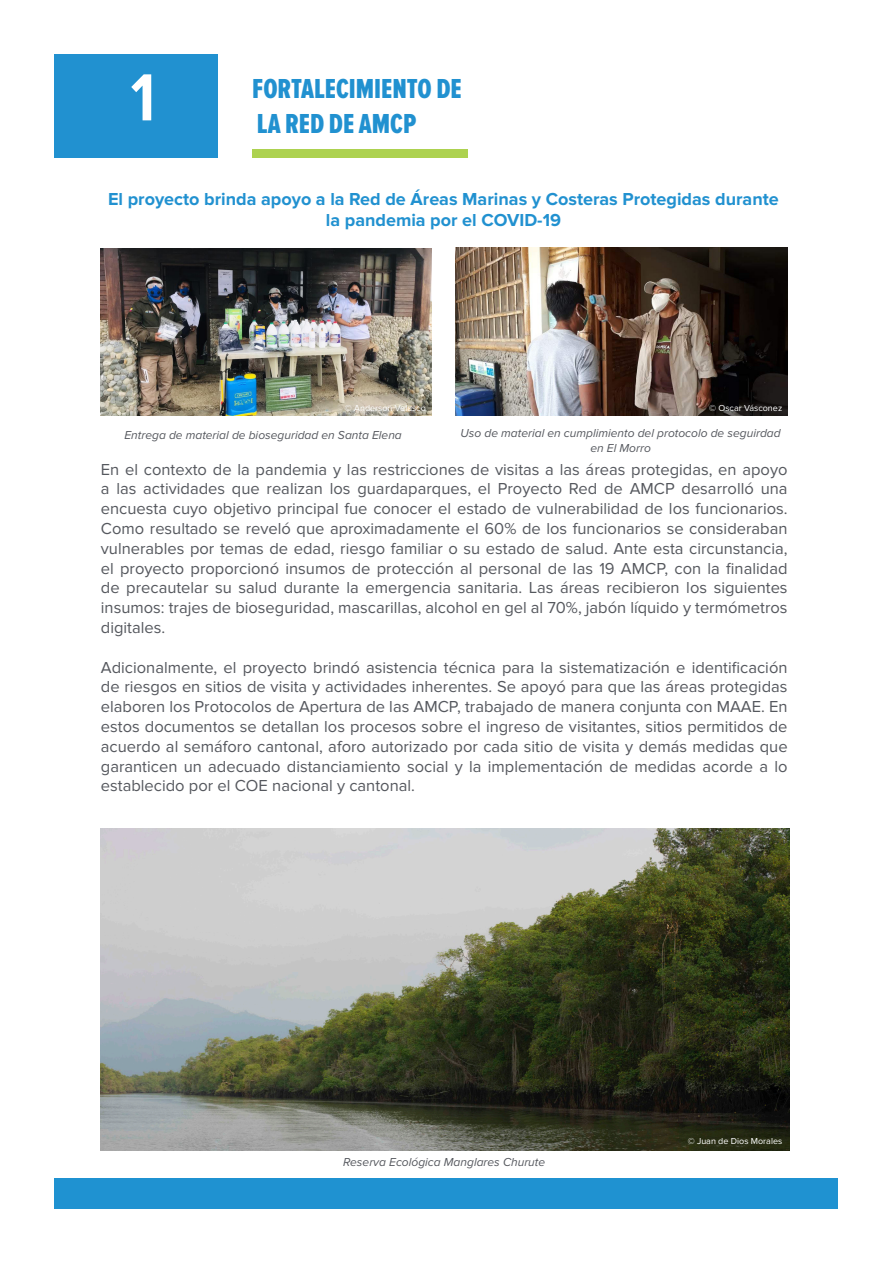
<style>
.page{position:relative;width:893px;height:1263px;background:#fff}
.page>*{position:absolute;margin:0;border:0;box-sizing:border-box;transform-origin:0 0}
.t1{font:700 69px "Proxima Nova Ex Cn";color:#fff}
.t2{font:28.5px "Proxima Nova Ex Cn Extrabld";color:#2191d0}
.t3{font:700 18px/21.6px "Proxima Nova";color:#2191d0;text-align:center}
.t4{font:16.5px/19.8px "Proxima Nova";color:#55585e;text-align:justify}
.t5{font:italic 12px/14.4px "Proxima Nova";color:#55585e;text-align:center}
.t6{font:9px "Proxima Nova";color:#fff}
</style>
<div class="page">
<div style="left:54px;top:54px;width:163px;height:103px;background:#2191d0"></div>
<div style="left:252px;top:150px;width:216px;height:8px;background:#add250"></div>
<div style="left:54px;top:1179px;width:783px;height:30px;background:#1f92d1"></div>
<img style="left:100px;top:249px;width:331px;height:167px">
<img style="left:455px;top:247px;width:333px;height:169px">
<img style="left:101px;top:828px;width:688px;height:322px">
<p class="t1" style="left:131px;top:59px;width:26px">1</p>
<p class="t2" style="left:252px;top:73px;width:211px">FORTALECIMIENTO DE</p>
<p class="t2" style="left:257px;top:107px;width:161px">LA RED DE AMCP</p>
<p class="t3" style="left:108px;top:188px;width:672px">El proyecto brinda apoyo a la Red de Áreas Marinas y Costeras Protegidas durante la pandemia por el COVID-19</p>
<p class="t6" style="left:345px;top:403px;width:83px">© Anderson Velasco</p>
<p class="t5" style="left:124px;top:428px;width:279px">Entrega de material de bioseguridad en Santa Elena</p>
<p class="t6" style="left:709px;top:403px;width:75px">© Oscar Vásconez</p>
<p class="t5" style="left:461px;top:426px;width:322px">Uso de material en cumplimiento del protocolo de seguirdad en El Morro</p>
<p class="t4" style="left:101px;top:459px;width:688px">En el contexto de la pandemia y las restricciones de visitas a las áreas protegidas, en apoyo a las actividades que realizan los guardaparques, el Proyecto Red de AMCP desarrolló una encuesta cuyo objetivo principal fue conocer el estado de vulnerabilidad de los funcionarios.<br>Como resultado se reveló que aproximadamente el 60% de los funcionarios se consideraban vulnerables por temas de edad, riesgo familiar o su estado de salud. Ante esta circunstancia, el proyecto proporcionó insumos de protección al personal de las 19 AMCP, con la finalidad de precautelar su salud durante la emergencia sanitaria. Las áreas recibieron los siguientes insumos: trajes de bioseguridad, mascarillas, alcohol en gel al 70%, jabón líquido y termómetros digitales.</p>
<p class="t4" style="left:101px;top:657px;width:688px">Adicionalmente, el proyecto brindó asistencia técnica para la sistematización e identificación de riesgos en sitios de visita y actividades inherentes. Se apoyó para que las áreas protegidas elaboren los Protocolos de Apertura de las AMCP, trabajado de manera conjunta con MAAE. En estos documentos se detallan los procesos sobre el ingreso de visitantes, sitios permitidos de acuerdo al semáforo cantonal, aforo autorizado por cada sitio de visita y demás medidas que garanticen un adecuado distanciamiento social y la implementación de medidas acorde a lo establecido por el COE nacional y cantonal.</p>
<p class="t5" style="left:343px;top:1155px;width:203px">Reserva Ecológica Manglares Churute</p>
<p class="t6" style="left:688px;top:1136px;width:96px">© Juan de Dios Morales</p>
</div>
